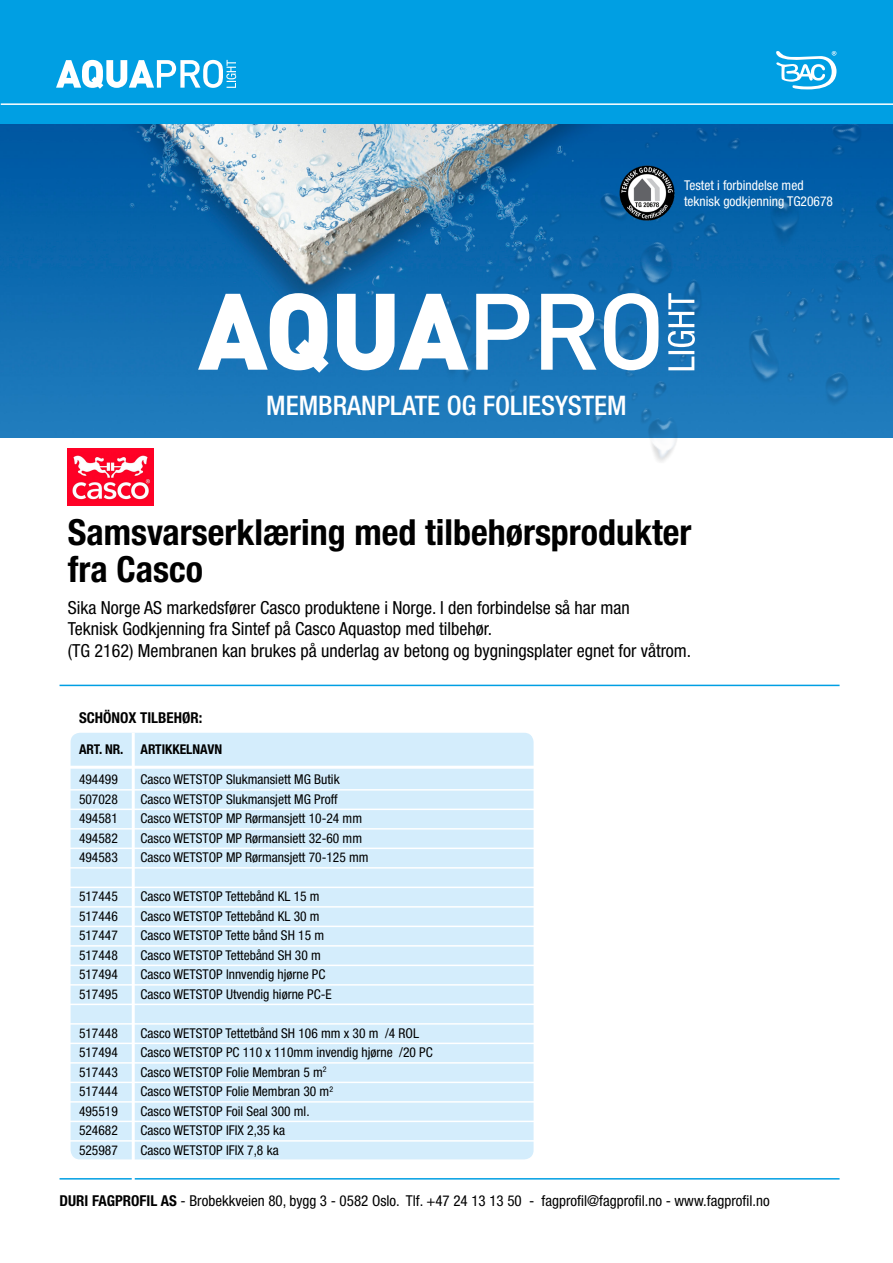
<style>
.page{position:relative;width:893px;height:1263px;background:#fff}
.page>*{position:absolute;margin:0;border:0;box-sizing:border-box;transform-origin:0 0}
.t1{font:700 condensed 36px/37.5px "Helvetica Neue";color:#000}
.t2{font:500 condensed 27px "Helvetica Neue";color:#fff}
.t3{font:condensed 18px/21.3px "Helvetica Neue";color:#000}
.t4{font:condensed 15px "Helvetica Neue";color:#000}
.t5{font:700 condensed 15px "Helvetica Neue";color:#000}
.t6{font:condensed 13.5px "Helvetica Neue";color:#000}
.t7{font:condensed 13.5px/16.2px "Helvetica Neue";color:#fff}
.t8{font:700 condensed 13.5px "Helvetica Neue";color:#000}
.s1{font-weight:700}
</style>
<div class="page">
<img style="left:0;top:0;width:346px;height:438px">
<img style="left:346px;top:123px;width:547px;height:339px">
<img style="left:619px;top:165px;width:56px;height:56px">
<div style="left:1px;top:0;width:892px;height:123px;background:#009fe3"></div>
<hr style="left:1px;top:103px;width:892px;height:2px;background:#fff">
<svg style="left:776px;top:51px;width:60px;height:38px"></svg>
<svg style="left:56px;top:60px;width:180px;height:29px"></svg>
<svg style="left:198px;top:293px;width:461px;height:80px"></svg>
<svg style="left:668px;top:293px;width:27px;height:77px"></svg>
<hr style="left:60px;top:685px;width:779px;height:1px;background:#009fe3">
<hr style="left:60px;top:1178px;width:779px;height:1px;background:#009fe3">
<div style="left:71px;top:733px;width:463px;height:426px;background:#d4edfc;border-radius:9px"></div>
<hr style="left:132px;top:733px;width:3px;height:457px;background:#fff">
<hr style="left:68px;top:766px;width:471px;height:3px;background:#fff">
<hr style="left:68px;top:789px;width:471px;height:1px;background:#fff">
<hr style="left:68px;top:808px;width:471px;height:2px;background:#fff">
<hr style="left:68px;top:828px;width:471px;height:1px;background:#fff">
<hr style="left:68px;top:847px;width:471px;height:2px;background:#fff">
<hr style="left:68px;top:867px;width:471px;height:1px;background:#fff">
<hr style="left:68px;top:886px;width:471px;height:2px;background:#fff">
<hr style="left:68px;top:906px;width:471px;height:1px;background:#fff">
<hr style="left:68px;top:925px;width:471px;height:2px;background:#fff">
<hr style="left:68px;top:945px;width:471px;height:1px;background:#fff">
<hr style="left:68px;top:964px;width:471px;height:2px;background:#fff">
<hr style="left:68px;top:984px;width:471px;height:1px;background:#fff">
<hr style="left:68px;top:1003px;width:471px;height:2px;background:#fff">
<hr style="left:68px;top:1023px;width:471px;height:1px;background:#fff">
<hr style="left:68px;top:1042px;width:471px;height:2px;background:#fff">
<hr style="left:68px;top:1062px;width:471px;height:1px;background:#fff">
<hr style="left:68px;top:1081px;width:471px;height:2px;background:#fff">
<hr style="left:68px;top:1101px;width:471px;height:1px;background:#fff">
<hr style="left:69px;top:1120px;width:470px;height:2px;background:#fff">
<hr style="left:69px;top:1140px;width:470px;height:1px;background:#fff">
<img style="left:68px;top:449px;width:85px;height:56px">
<p class="t7" style="left:684px;top:177px;width:150px">Testet i forbindelse med teknisk godkjenning TG20678</p>
<h2 class="t2" style="left:266px;top:389px;width:362px">MEMBRANPLATE OG FOLIESYSTEM</h2>
<h1 class="t1" style="left:68px;top:513px;width:625px">Samsvarserklæring med tilbehørsprodukter fra Casco</h1>
<h3 class="t3" style="left:68px;top:597px;width:625px">Sika Norge AS markedsfører Casco produktene i Norge. I den forbindelse så har man<br>Teknisk Godkjenning fra Sintef på Casco Aquastop med tilbehør.<br>(TG 2162) Membranen kan brukes på underlag av betong og bygningsplater egnet for våtrom.</h3>
<p class="t5" style="left:79px;top:709px;width:125px">SCHÖNOX TILBEHØR:</p>
<p class="t8" style="left:79px;top:741px;width:46px">ART. NR.</p>
<p class="t8" style="left:141px;top:741px;width:83px">ARTIKKELNAVN</p>
<p class="t6" style="left:79px;top:772px;width:40px">494499</p>
<p class="t6" style="left:141px;top:772px;width:201px">Casco WETSTOP Slukmansiett MG Butik</p>
<p class="t6" style="left:79px;top:791px;width:40px">507028</p>
<p class="t6" style="left:141px;top:791px;width:199px">Casco WETSTOP Slukmansjett MG Proff</p>
<p class="t6" style="left:79px;top:811px;width:40px">494581</p>
<p class="t6" style="left:141px;top:811px;width:223px">Casco WETSTOP MP Rørmansjett 10-24 mm</p>
<p class="t6" style="left:79px;top:830px;width:40px">494582</p>
<p class="t6" style="left:141px;top:830px;width:223px">Casco WETSTOP MP Rørmansiett 32-60 mm</p>
<p class="t6" style="left:79px;top:850px;width:40px">494583</p>
<p class="t6" style="left:141px;top:850px;width:230px">Casco WETSTOP MP Rørmansjett 70-125 mm</p>
<p class="t6" style="left:79px;top:889px;width:40px">517445</p>
<p class="t6" style="left:141px;top:889px;width:181px">Casco WETSTOP Tettebånd KL 15 m</p>
<p class="t6" style="left:79px;top:908px;width:40px">517446</p>
<p class="t6" style="left:141px;top:908px;width:181px">Casco WETSTOP Tettebånd KL 30 m</p>
<p class="t6" style="left:79px;top:928px;width:40px">517447</p>
<p class="t6" style="left:141px;top:928px;width:185px">Casco WETSTOP Tette bånd SH 15 m</p>
<p class="t6" style="left:79px;top:947px;width:40px">517448</p>
<p class="t6" style="left:141px;top:947px;width:182px">Casco WETSTOP Tettebånd SH 30 m</p>
<p class="t6" style="left:79px;top:967px;width:40px">517494</p>
<p class="t6" style="left:141px;top:967px;width:186px">Casco WETSTOP lnnvendig hjørne PC</p>
<p class="t6" style="left:79px;top:986px;width:40px">517495</p>
<p class="t6" style="left:141px;top:986px;width:193px">Casco WETSTOP Utvendig hiørne PC-E</p>
<p class="t6" style="left:79px;top:1025px;width:40px">517448</p>
<p class="t6" style="left:141px;top:1025px;width:280px">Casco WETSTOP Tettetbånd SH 106 mm x 30 m /4 ROL</p>
<p class="t6" style="left:79px;top:1045px;width:40px">517494</p>
<p class="t6" style="left:141px;top:1045px;width:294px">Casco WETSTOP PC 110 x 110mm invendig hjørne /20 PC</p>
<p class="t6" style="left:79px;top:1064px;width:40px">517443</p>
<p class="t6" style="left:141px;top:1064px;width:188px">Casco WETSTOP Folie Membran 5 m<sup>2</sup></p>
<p class="t6" style="left:79px;top:1084px;width:40px">517444</p>
<p class="t6" style="left:141px;top:1084px;width:194px">Casco WETSTOP Folie Membran 30 m<sup>2</sup></p>
<p class="t6" style="left:79px;top:1103px;width:40px">495519</p>
<p class="t6" style="left:141px;top:1103px;width:171px">Casco WETSTOP Foil Seal 300 ml.</p>
<p class="t6" style="left:79px;top:1123px;width:40px">524682</p>
<p class="t6" style="left:141px;top:1123px;width:146px">Casco WETSTOP IFIX 2,35 ka</p>
<p class="t6" style="left:79px;top:1142px;width:40px">525987</p>
<p class="t6" style="left:141px;top:1142px;width:140px">Casco WETSTOP IFIX 7,8 ka</p>
<p class="t4" style="left:60px;top:1192px;width:712px"><span class="s1">DURI FAGPROFIL AS</span> - Brobekkveien 80, bygg 3 - 0582 Oslo. Tlf. +47 24 13 13 50 - fagprofil@fagprofil.no - www.fagprofil.no</p>
</div>
